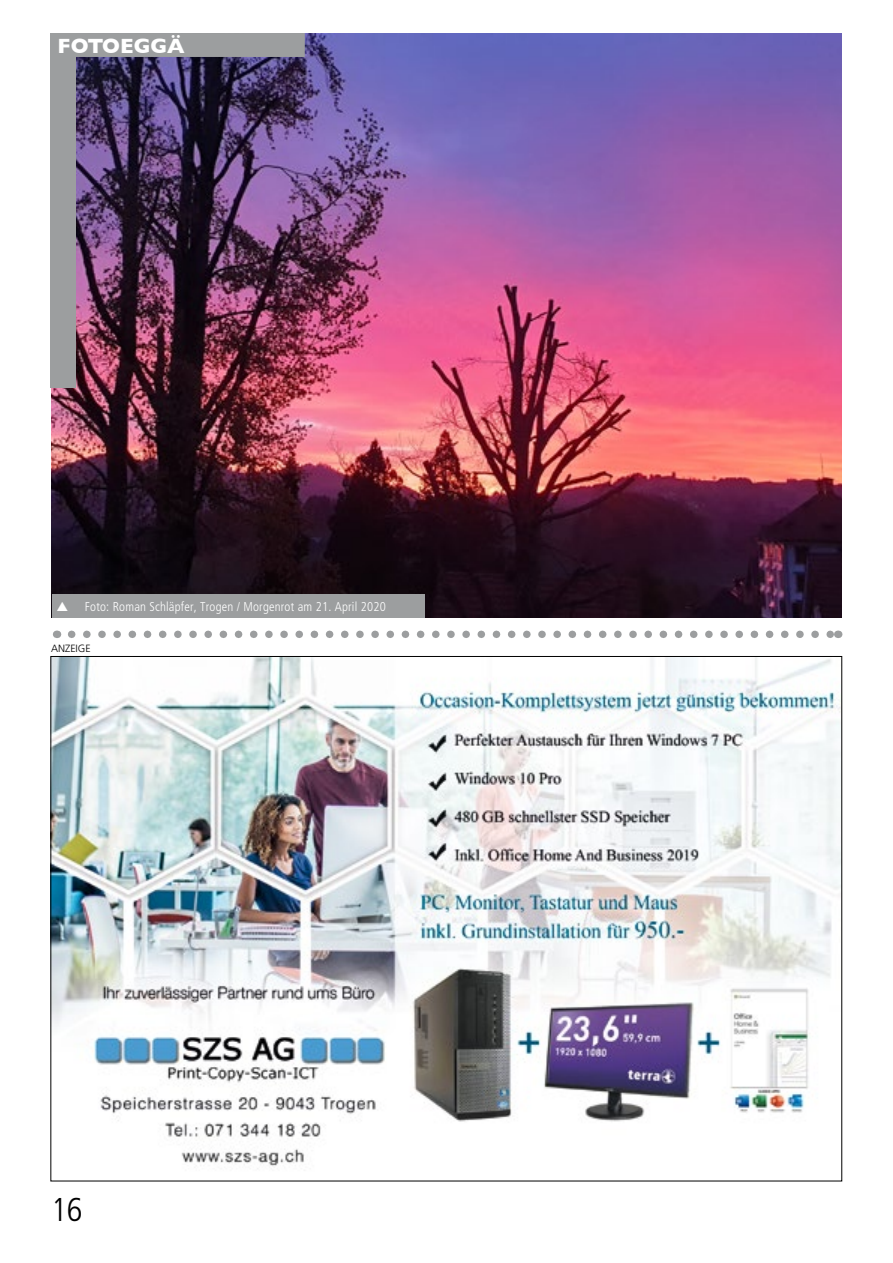
<style>
.page{position:relative;width:893px;height:1263px;background:#fff}
.page>*{position:absolute;margin:0;border:0;box-sizing:border-box;transform-origin:0 0}
.t1{font:300 condensed 33px "Frutiger";color:#000}
.t2{font:700 21px "Gill Sans";color:#fff}
.t3{font:300 condensed 12.75px "Frutiger";letter-spacing:.015em;color:#fff}
.t4{font:300 10.5px "Frutiger";color:#000}
</style>
<div class="page">
<svg style="left:72px;top:630px;width:758px;height:8px"></svg>
<img style="left:53px;top:658px;width:787px;height:511px">
<img style="left:51px;top:34px;width:791px;height:584px">
<div style="left:51px;top:33px;width:254px;height:24px;background:#9c9e9f"></div>
<div style="left:51px;top:33px;width:25px;height:355px;background:#9c9e9f"></div>
<div style="left:52px;top:594px;width:373px;height:24px;background:#9c9e9f"></div>
<h2 class="t2" style="left:58px;top:29px;width:129px">FOTOEGGÄ</h2>
<p class="t3" style="left:85px;top:599px;width:302px">Foto: Roman Schläpfer, Trogen / Morgenrot am 21. April 2020</p>
<p class="t4" style="left:51px;top:642px;width:41px">ANZEIGE</p>
<h1 class="t1" style="left:51px;top:1191px;width:33px">16</h1>
</div>
